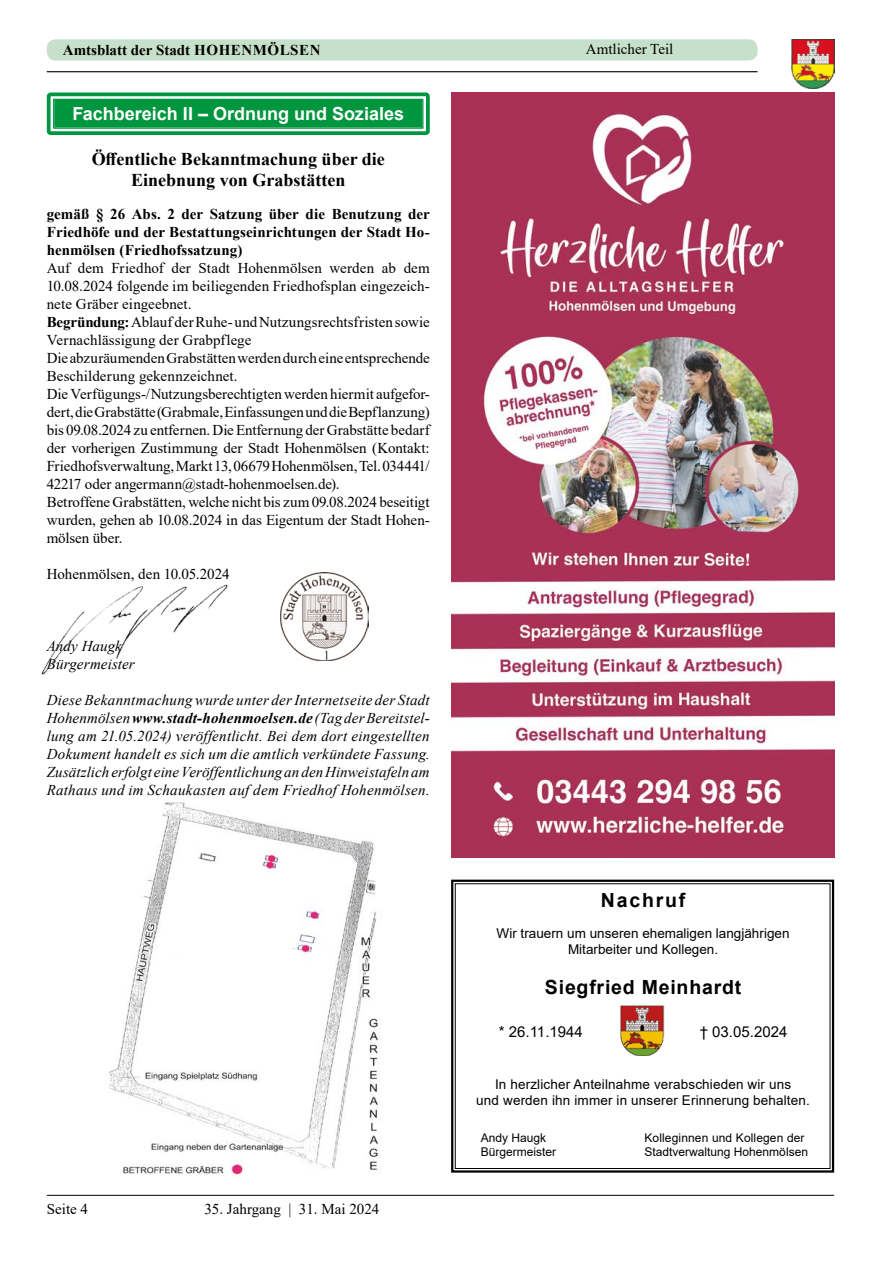
<style>
.page{position:relative;width:881px;height:1263px;background:#fff}
.page>*{position:absolute;margin:0;border:0;box-sizing:border-box;transform-origin:0 0}
.t1{font:700 19.5px "Arial";letter-spacing:.04em;color:#000}
.t2{font:700 19.5px "Arial";letter-spacing:.09em;color:#000}
.t3{font:700 18px/21.6px "Times New Roman";color:#000;text-align:center}
.t4{font:700 18px "Arial";color:#fff}
.t5{font:15px/18px "Times New Roman";color:#000}
.t6{font:italic 15px/18px "Times New Roman";letter-spacing:.015em;color:#000}
.t7{font:700 15px/18px "Times New Roman";letter-spacing:.005em;color:#000;text-align:justify}
.t8{font:15px "Arial";color:#000}
.t9{font:13.5px/16.2px "Arial";letter-spacing:.01em;color:#000;text-align:center}
.t10{font:12px "Arial";color:#000}
.s1{font-weight:700}
</style>
<div class="page">
<div style="left:47px;top:39px;width:710px;height:22px;background:#c7e0c9;border-radius:9px"></div>
<img style="left:791px;top:39px;width:42px;height:50px">
<hr style="left:47px;top:1195px;width:786px;height:1px;background:#000">
<hr style="left:47px;top:71px;width:710px;height:1px;background:#000">
<div style="left:47px;top:92px;width:382px;height:43px;background:#00963f;border:8px solid #fff"></div>
<div style="left:47px;top:92px;width:382px;height:43px;border:4px solid #00963f;border-radius:2px"></div>
<div style="left:53px;top:99px;width:370px;height:30px;border:1px solid #00963f"></div>
<img style="left:109px;top:802px;width:271px;height:373px">
<svg style="left:451px;top:879px;width:384px;height:294px"></svg>
<div style="left:454px;top:883px;width:376px;height:286px;border:1px solid #000"></div>
<img style="left:616px;top:1004px;width:53px;height:52px">
<img style="left:41px;top:584px;width:187px;height:91px">
<img style="left:280px;top:572px;width:88px;height:88px">
<img style="left:451px;top:92px;width:382px;height:766px">
<p class="t7" style="left:63px;top:41px;width:259px">Amtsblatt der Stadt Hohenmöls en</p>
<p class="t5" style="left:585px;top:39px;width:89px">Amtlicher Teil</p>
<p class="t4" style="left:72px;top:101px;width:333px">Fachbereich II – Ordnung und Soziales</p>
<p class="t3" style="left:92px;top:147px;width:294px">Öffentliche Bekanntmachung über die<br>Einebnung von Grabstätten</p>
<p class="t7" style="left:47px;top:204px;width:384px">gemäß § 26 Abs. 2 der Satzung über die Benutzung der Friedhöfe und der Bestattungseinrichtungen der Stadt Ho&shy;henmölsen (Friedhofssatzung)</p>
<p class="t5" style="left:47px;top:258px;width:384px">Auf dem Friedhof der Stadt Hohenmölsen werden ab dem 10.08.2024 folgende im beiliegenden Friedhofsplan eingezeich&shy;nete Gräber eingeebnet.<br><span class="s1">Begründung:</span> Ablauf der Ruhe- und Nutzungsrechtsfristen sowie Vernachlässigung der Grabpflege<br>Die abzuräumenden Grabstätten werden durch eine entsprechende Beschilderung gekennzeichnet.<br>Die Verfügungs-/Nutzungsberechtigten werden hiermit aufgefor&shy;dert, die Grabstätte (Grabmale, Einfassungen und die Bepflanzung) bis 09.08.2024 zu entfernen.DieEntfernung derGrabstätte bedarf der vorherigen Zustimmung der Stadt Hohenmölsen (Kontakt:<br>Friedhofsverwaltung, Markt 13, 06679 Hohenmölsen, Tel. 034441/ 42217 oder angermann@stadt-hohenmoelsen.de).<br>Betroffene Grabstätten, welche nicht bis zum 09.08.2024 beseitigt wurden, gehen ab 10.08.2024 in das Eigentum der Stadt Hohen&shy;mölsen über.</p>
<p class="t5" style="left:47px;top:564px;width:184px">Hohenmölsen, den 10.05.2024</p>
<p class="t6" style="left:47px;top:636px;width:89px">Andy Haugk<br>Bürgermeister</p>
<p class="t6" style="left:47px;top:690px;width:384px;text-align:justify">Diese Bekanntmachung wurde unter der Internetseite der Stadt Hohenmölsen <span class="s1">www.stadt-hohenmoelsen.de</span> (Tag der Bereitstel&shy;lung am 21.05.2024) veröffentlicht. Bei dem dort eingestellten Dokument handelt es sich um die amtlich verkündete Fassung.<br>Zusätzlich erfolgt eine Veröffentlichung an den Hinweistafeln am Rathaus und im Schaukasten auf dem Friedhof Hohenmölsen.</p>
<p class="t5" style="left:47px;top:1199px;width:43px">Seite 4</p>
<p class="t5" style="left:204px;top:1199px;width:176px">35. Jahrgang | 31. Mai 2024</p>
<h1 class="t2" style="left:600px;top:886px;width:86px">Nachruf</h1>
<p class="t9" style="left:496px;top:925px;width:294px">Wir trauern um unseren ehemaligen langjährigen<br>Mitarbeiter und Kollegen.</p>
<h1 class="t1" style="left:544px;top:973px;width:198px">Siegfried Meinhardt</h1>
<p class="t8" style="left:498px;top:1021px;width:85px">* 26.11.1944</p>
<p class="t8" style="left:699px;top:1021px;width:89px">† 03.05.2024</p>
<p class="t9" style="left:476px;top:1076px;width:335px">In herzlicher Anteilnahme verabschieden wir uns<br>und werden ihn immer in unserer Erinnerung behalten.</p>
<p class="t10" style="left:480px;top:1129px;width:67px">Andy Haugk</p>
<p class="t10" style="left:644px;top:1129px;width:161px">Kolleginnen und Kollegen der</p>
<p class="t10" style="left:480px;top:1144px;width:77px">Bürgermeister</p>
<p class="t10" style="left:644px;top:1144px;width:165px">Stadtverwaltung Hohenmölsen</p>
</div>
